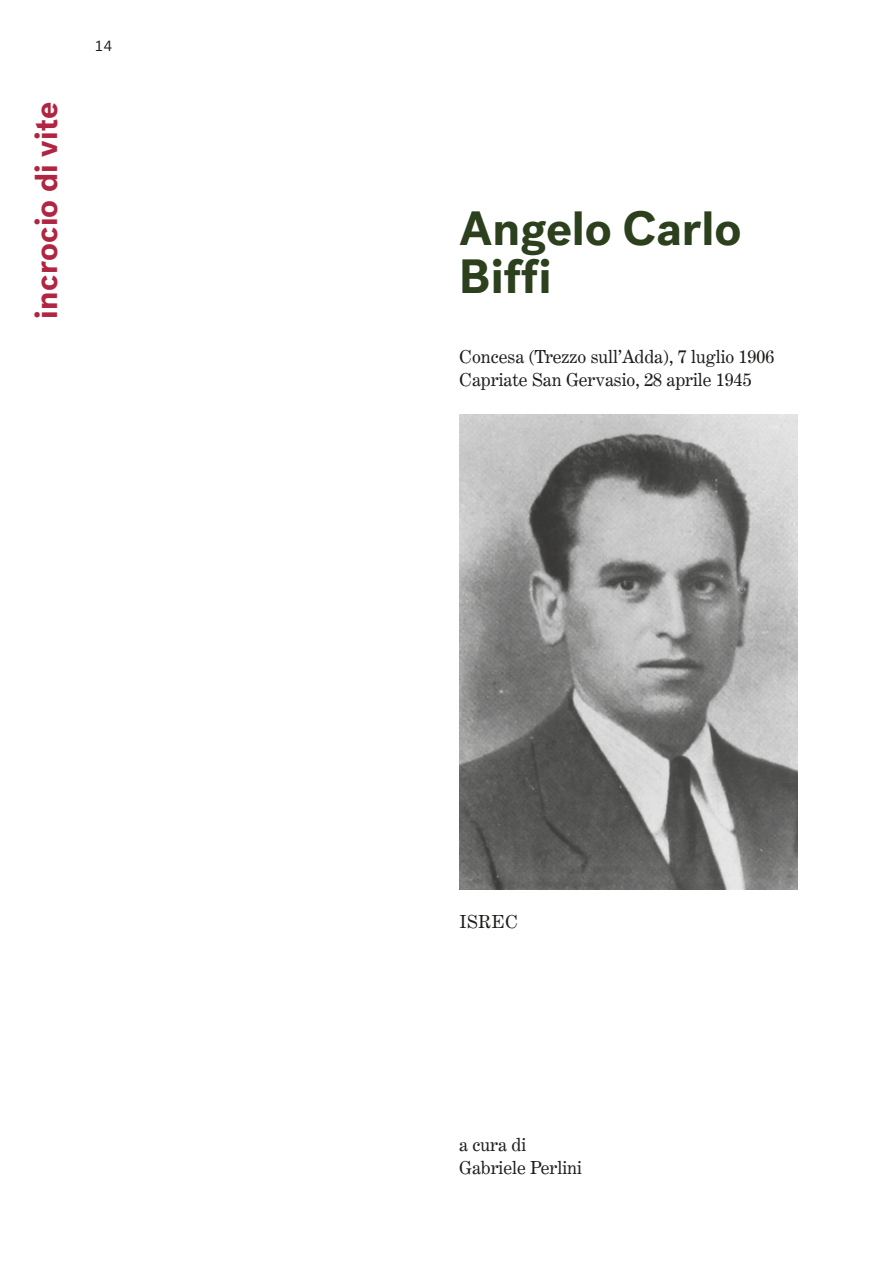
<style>
.page{position:relative;width:893px;height:1263px;background:#fff}
.page>*{position:absolute;margin:0;border:0;box-sizing:border-box;transform-origin:0 0}
.t1{font:700 48px "Post Grotesk";color:#2c401d}
.t2{font:700 31.8px "Post Grotesk";letter-spacing:.01em;color:#b02541}
.t3{font:18px "Century Expanded BT";color:#1d1d1b}
.t4{font:15px "Post Grotesk";color:#1d1d1b}
</style>
<div class="page">
<img style="left:459px;top:415px;width:338px;height:475px">
<h2 class="t2" style="left:26px;top:319px;width:218px;rotate:-90deg">incrocio di vite</h2>
<p class="t4" style="left:95px;top:37px;width:19px">14</p>
<p class="t1" style="left:459px;top:198px;width:284px">Angelo Carlo</p>
<p class="t1" style="left:459px;top:246px;width:94px">Biffi</p>
<p class="t3" style="left:459px;top:346px;width:316px">Concesa (Trezzo sull’Adda), 7 luglio 1906</p>
<p class="t3" style="left:459px;top:368px;width:294px">Capriate San Gervasio, 28 aprile 1945</p>
<p class="t3" style="left:459px;top:910px;width:60px">ISREC</p>
<p class="t3" style="left:459px;top:1134px;width:68px">a cura di</p>
<p class="t3" style="left:459px;top:1156px;width:124px">Gabriele Perlini</p>
</div>
